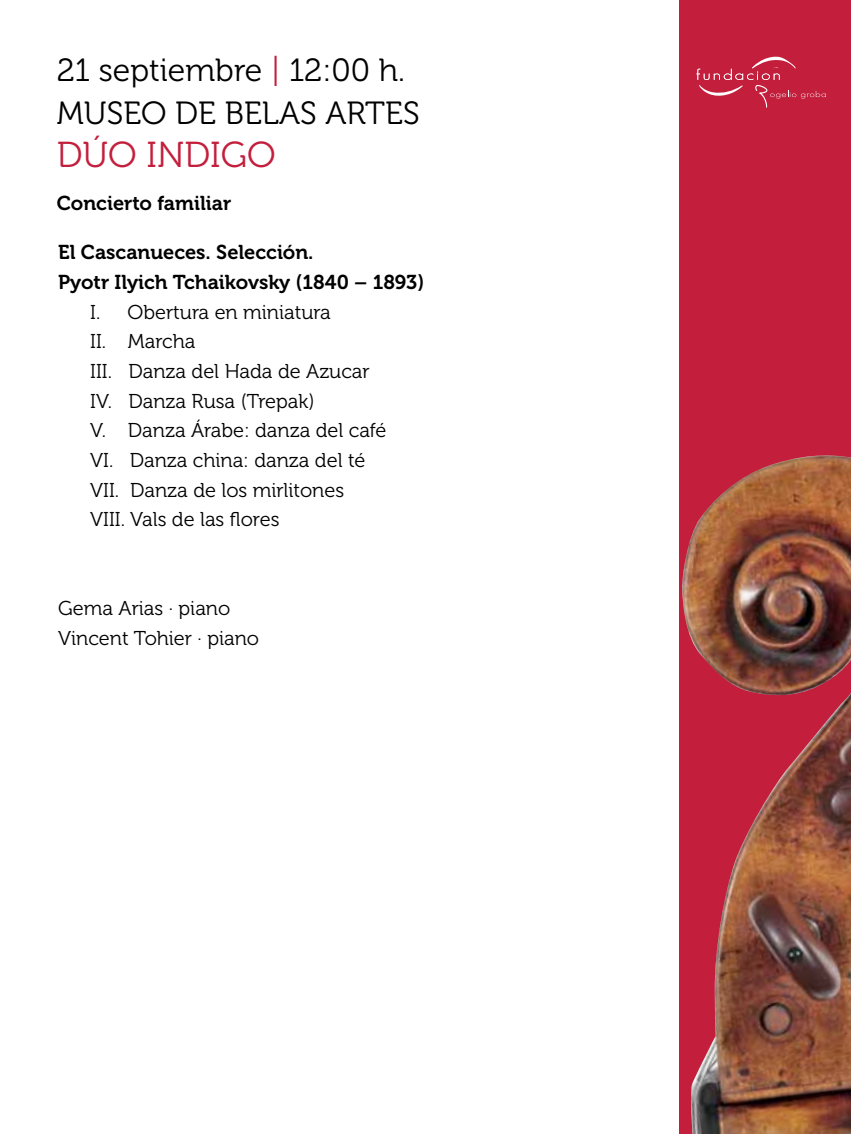
<style>
.page{position:relative;width:851px;height:1134px;background:#fff}
.page>*{position:absolute;margin:0;border:0;box-sizing:border-box;transform-origin:0 0}
.t1{font:36px "Museo 300";color:#c31f3d}
.t2{font:32px/43.2px "Museo 300";color:#000}
.t3{font:20px/29.6px "Museo 300";color:#000}
.t4{font:20px/29.6px "Museo 700";color:#000}
.s1{color:#c31f3d}
</style>
<div class="page">
<div style="left:679px;top:0;width:171px;height:1134px;background:#c31f3d"></div>
<img style="left:682px;top:455px;width:168px;height:679px">
<svg style="left:696px;top:56px;width:129px;height:52px"></svg>
<h2 class="t2" style="left:57px;top:49px;width:364px">21 septiembre <span class="s1">|</span> 12:00 h.<br>MUSEO DE BELAS ARTES</h2>
<h1 class="t1" style="left:57px;top:135px;width:220px">DÚO INDIGO</h1>
<p class="t4" style="left:57px;top:189px;width:176px">Concierto familiar</p>
<p class="t4" style="left:58px;top:238px;width:368px">El Cascanueces. Selección.<br>Pyotr Ilyich Tchaikovsky (1840 – 1893)</p>
<p class="t3" style="left:90px;top:297px;width:298px">I. Obertura en miniatura<br>II. Marcha<br>III. Danza del Hada de Azucar<br>IV. Danza Rusa (Trepak)<br>V. Danza Árabe: danza del café<br>VI. Danza china: danza del té<br>VII. Danza de los mirlitones<br>VIII. Vals de las flores</p>
<p class="t3" style="left:58px;top:594px;width:202px">Gema Arias · piano<br>Vincent Tohier · piano</p>
</div>
